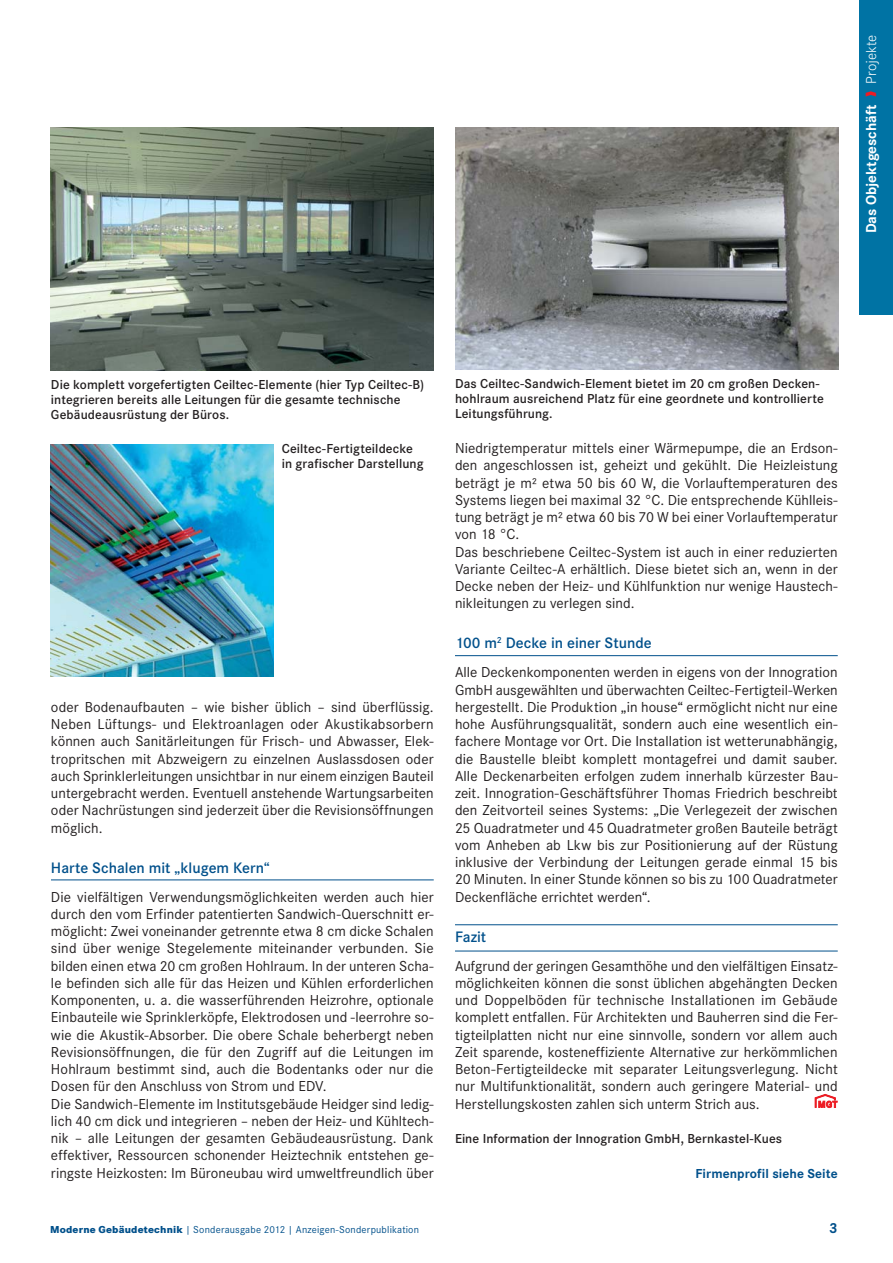
<style>
.page{position:relative;width:893px;height:1263px;background:#fff}
.page>*{position:absolute;margin:0;border:0;box-sizing:border-box;transform-origin:0 0}
.t1{font:600 15.75px "Corporate S";color:#00508b}
.t2{font:15px/17.2px "Corporate S";letter-spacing:.005em;color:#231f20;text-align:justify}
.t3{font:700 15px "Corporate S";color:#fff}
.t4{font:700 15px "Corporate S";color:#00508b}
.t5{font:600 13.5px/15px "Corporate S";letter-spacing:.005em;color:#231f20}
.t6{font:700 13.5px "Corporate S";letter-spacing:.005em;color:#00508b}
.t7{font:10.5px "Corporate S";letter-spacing:.015em;color:#00508b}
.s1{color:#ed1c24}
.s2{font-weight:300}
.s3{font-weight:800}
</style>
<div class="page">
<div style="left:859px;top:0;width:34px;height:315px;background:#0073a4"></div>
<hr style="left:51px;top:880px;width:383px;height:1px;background:#00508b">
<hr style="left:455px;top:655px;width:383px;height:1px;background:#00508b">
<hr style="left:455px;top:924px;width:383px;height:1px;background:#00508b">
<hr style="left:455px;top:951px;width:383px;height:1px;background:#00508b">
<svg style="left:814px;top:1094px;width:24px;height:15px"></svg>
<img style="left:51px;top:128px;width:383px;height:243px">
<img style="left:455px;top:128px;width:383px;height:242px">
<img style="left:51px;top:444px;width:222px;height:233px">
<p class="t3" style="left:865px;top:233px;width:200px;rotate:-90deg">Das Objektgeschäft <span class="s1">❱</span> <span class="s2">Projekte</span></p>
<p class="t5" style="left:51px;top:378px;width:375px">Die komplett vorgefertigten Ceiltec-Elemente (hier Typ Ceiltec-B) integrieren bereits alle Leitungen für die gesamte technische<br>Gebäudeausrüstung der Büros.</p>
<p class="t5" style="left:455px;top:377px;width:370px">Das Ceiltec-Sandwich-Element bietet im 20 cm großen Decken&shy;hohlraum ausreichend Platz für eine geordnete und kontrollierte<br>Leitungsführung.</p>
<p class="t5" style="left:282px;top:443px;width:143px">Ceiltec-Fertigteildecke in grafischer Darstellung</p>
<p class="t2" style="left:455px;top:441px;width:384px;text-align:left">Niedrigtemperatur mittels einer Wärmepumpe, die an Erdson&shy;den angeschlossen ist, geheizt und gekühlt. Die Heizleistung beträgt je m² etwa 50 bis 60 W, die Vorlauftemperaturen des Systems liegen bei maximal 32 °C. Die entsprechende Kühlleis&shy;tung beträgt je m² etwa 60 bis 70 W bei einer Vorlauftemperatur von 18 °C.<br>Das beschriebene Ceiltec-System ist auch in einer reduzierten Variante Ceiltec-A erhältlich. Diese bietet sich an, wenn in der Decke neben der Heiz- und Kühlfunktion nur wenige Haustech&shy;nikleitungen zu verlegen sind.</p>
<p class="t1" style="left:455px;top:637px;width:198px">100 m <sup>2</sup> Decke in einer Stunde</p>
<p class="t2" style="left:455px;top:665px;width:384px">Alle Deckenkomponenten werden in eigens von der Innogration GmbH ausgewählten und überwachten Ceiltec-Fertigteil-Werken hergestellt. Die Produktion „in house“ ermöglicht nicht nur eine hohe Ausführungsqualität, sondern auch eine wesentlich ein&shy;fachere Montage vor Ort. Die Installation ist wetterunabhängig, die Baustelle bleibt komplett montagefrei und damit sauber.<br>Alle Deckenarbeiten erfolgen zudem innerhalb kürzester Bau&shy;zeit. Innogration-Geschäftsführer Thomas Friedrich beschreibt den Zeitvorteil seines Systems: „Die Verlegezeit der zwischen 25 Quadratmeter und 45 Quadratmeter großen Bauteile beträgt vom Anheben ab Lkw bis zur Positionierung auf der Rüstung inklusive der Verbindung der Leitungen gerade einmal 15 bis 20 Minuten. In einer Stunde können so bis zu 100 Quadratmeter Deckenfläche errichtet werden“.</p>
<p class="t1" style="left:455px;top:930px;width:33px">Fazit</p>
<p class="t2" style="left:455px;top:958px;width:384px">Aufgrund der geringen Gesamthöhe und den vielfältigen Einsatz&shy;möglichkeiten können die sonst üblichen abgehängten Decken und Doppelböden für technische Installationen im Gebäude komplett entfallen. Für Architekten und Bauherren sind die Fer&shy;tigteilplatten nicht nur eine sinnvolle, sondern vor allem auch Zeit sparende, kosteneffiziente Alternative zur herkömmlichen Beton-Fertigteildecke mit separater Leitungsverlegung. Nicht nur Multifunktionalität, sondern auch geringere Material- und Herstellungskosten zahlen sich unterm Strich aus.</p>
<p class="t5" style="left:455px;top:1132px;width:329px">Eine Information der Innogration GmbH, Bernkastel-Kues</p>
<p class="t6" style="left:695px;top:1168px;width:144px">Firmenprofil siehe Seite</p>
<p class="t2" style="left:51px;top:699px;width:384px">oder Bodenaufbauten – wie bisher üblich – sind überflüssig.<br>Neben Lüftungs- und Elektroanlagen oder Akustikabsorbern können auch Sanitärleitungen für Frisch- und Abwasser, Elek&shy;tropritschen mit Abzweigern zu einzelnen Auslassdosen oder auch Sprinklerleitungen unsichtbar in nur einem einzigen Bauteil untergebracht werden. Eventuell anstehende Wartungsarbeiten oder Nachrüstungen sind jederzeit über die Revisionsöffnungen möglich.</p>
<p class="t1" style="left:51px;top:861px;width:220px">Harte Schalen mit „klugem Kern“</p>
<p class="t2" style="left:51px;top:889px;width:384px;text-align:left">Die vielfältigen Verwendungsmöglichkeiten werden auch hier durch den vom Erfinder patentierten Sandwich-Querschnitt er&shy;möglicht: Zwei voneinander getrennte etwa 8 cm dicke Schalen sind über wenige Stegelemente miteinander verbunden. Sie bilden einen etwa 20 cm großen Hohlraum. In der unteren Scha&shy;le befinden sich alle für das Heizen und Kühlen erforderlichen Komponenten, u. a. die wasserführenden Heizrohre, optionale Einbauteile wie Sprinklerköpfe, Elektrodosen und -leerrohre so&shy;wie die Akustik-Absorber. Die obere Schale beherbergt neben Revisionsöffnungen, die für den Zugriff auf die Leitungen im Hohlraum bestimmt sind, auch die Bodentanks oder nur die Dosen für den Anschluss von Strom und EDV.<br>Die Sandwich-Elemente im Institutsgebäude Heidger sind ledig&shy;lich 40 cm dick und integrieren – neben der Heiz- und Kühltech&shy;nik – alle Leitungen der gesamten Gebäudeausrüstung. Dank effektiver, Ressourcen schonender Heiztechnik entstehen ge&shy;ringste Heizkosten: Im Büroneubau wird umweltfreundlich über</p>
<p class="t7" style="left:50px;top:1226px;width:370px"><span class="s3">Moderne Gebäudetechnik</span> | Sonderausgabe 2012 | Anzeigen-Sonderpublikation</p>
<p class="t4" style="left:829px;top:1222px;width:10px">3</p>
</div>
